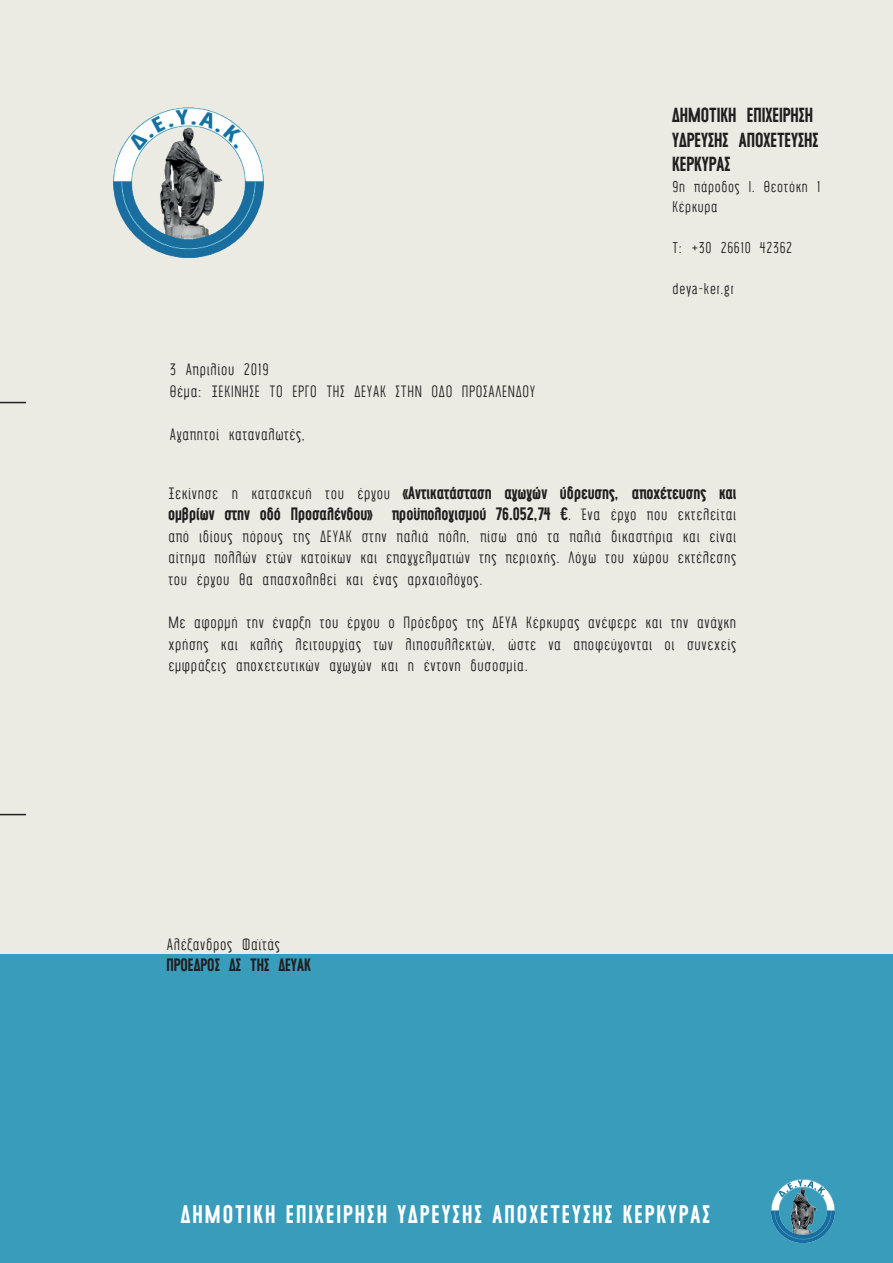
<style>
.page{position:relative;width:893px;height:1263px;background:#fff}
.page>*{position:absolute;margin:0;border:0;box-sizing:border-box;transform-origin:0 0}
.t1{font:700 25.5px "Wask New";letter-spacing:.08em;color:#fff}
.t2{font:700 20.4px/24.6px "Wask New";color:#231f20}
.t3{font:18px/21.6px "Wask New";color:#231f20;text-align:justify}
.t4{font:700 18px "Wask New";color:#231f20}
.t5{font:17.1px/20.4px "Wask New";color:#231f20}
.s1{font-weight:700}
</style>
<div class="page">
<div style="left:0;top:0;width:893px;height:957px;background:#ebebe4"></div>
<div style="left:0;top:954px;width:893px;height:309px;background:#399cbb"></div>
<svg style="left:0;top:402px;width:26px;height:1px"></svg>
<svg style="left:0;top:814px;width:26px;height:1px"></svg>
<img style="left:113px;top:107px;width:150px;height:150px">
<img style="left:771px;top:1179px;width:63px;height:64px">
<p class="t3" style="left:170px;top:358px;width:368px">3 Απριλίου 2019<br>Θέμα: ΞΕΚΙΝΗΣΕ ΤΟ ΕΡΓΟ ΤΗΣ ΔΕΥΑΚ ΣΤΗΝ ΟΔΟ ΠΡΟΣΑΛΕΝΔΟΥ</p>
<p class="t3" style="left:170px;top:423px;width:138px">Αγαπητοί καταναλωτές,</p>
<p class="t2" style="left:672px;top:102px;width:148px">ΔΗΜΟΤΙΚΗ ΕΠΙΧΕΙΡΗΣΗ<br>ΥΔΡΕΥΣΗΣ ΑΠΟΧΕΤΕΥΣΗΣ<br>ΚΕΡΚΥΡΑΣ</p>
<p class="t5" style="left:672px;top:175px;width:150px">9η πάροδος Ι. Θεοτόκη 1<br>Κέρκυρα</p>
<p class="t5" style="left:672px;top:237px;width:122px">T: +30 26610 42362</p>
<p class="t5" style="left:672px;top:278px;width:63px">deya-ker.gr</p>
<p class="t3" style="left:168px;top:481px;width:570px">Ξεκίνησε η κατασκευή του έργου <span class="s1">«Αντικατάσταση αγωγών ύδρευσης, αποχέτευσης και ομβρίων στην οδό Προσαλένδου» προϋπολογισμού 76.052,74 €</span>. Ένα έργο που εκτελείται από ιδίους πόρους της ΔΕΥΑΚ στην παλιά πόλη, πίσω από τα παλιά δικαστήρια και είναι αίτημα πολλών ετών κατοίκων και επαγγελματιών της περιοχής. Λόγω του χώρου εκτέλεσης του έργου θα απασχοληθεί και ένας αρχαιολόγος.</p>
<p class="t3" style="left:168px;top:611px;width:570px">Με αφορμή την έναρξη του έργου ο Πρόεδρος της ΔΕΥΑ Κέρκυρας ανέφερε και την ανάγκη χρήσης και καλής λειτουργίας των λιποσυλλεκτών, ώστε να αποφεύγονται οι συνεχείς εμφράξεις αποχετευτικών αγωγών και η έντονη δυσοσμία.</p>
<p class="t3" style="left:167px;top:932px;width:115px">Αλέξανδρος Φαϊτάς</p>
<p class="t4" style="left:167px;top:954px;width:146px">ΠΡΟΕΔΡΟΣ ΔΣ ΤΗΣ ΔΕΥΑΚ</p>
<h1 class="t1" style="left:181px;top:1198px;width:531px">ΔΗΜΟΤΙΚΗ ΕΠΙΧΕΙΡΗΣΗ ΥΔΡΕΥΣΗΣ ΑΠΟΧΕΤΕΥΣΗΣ ΚΕΡΚΥΡΑΣ</h1>
</div>
